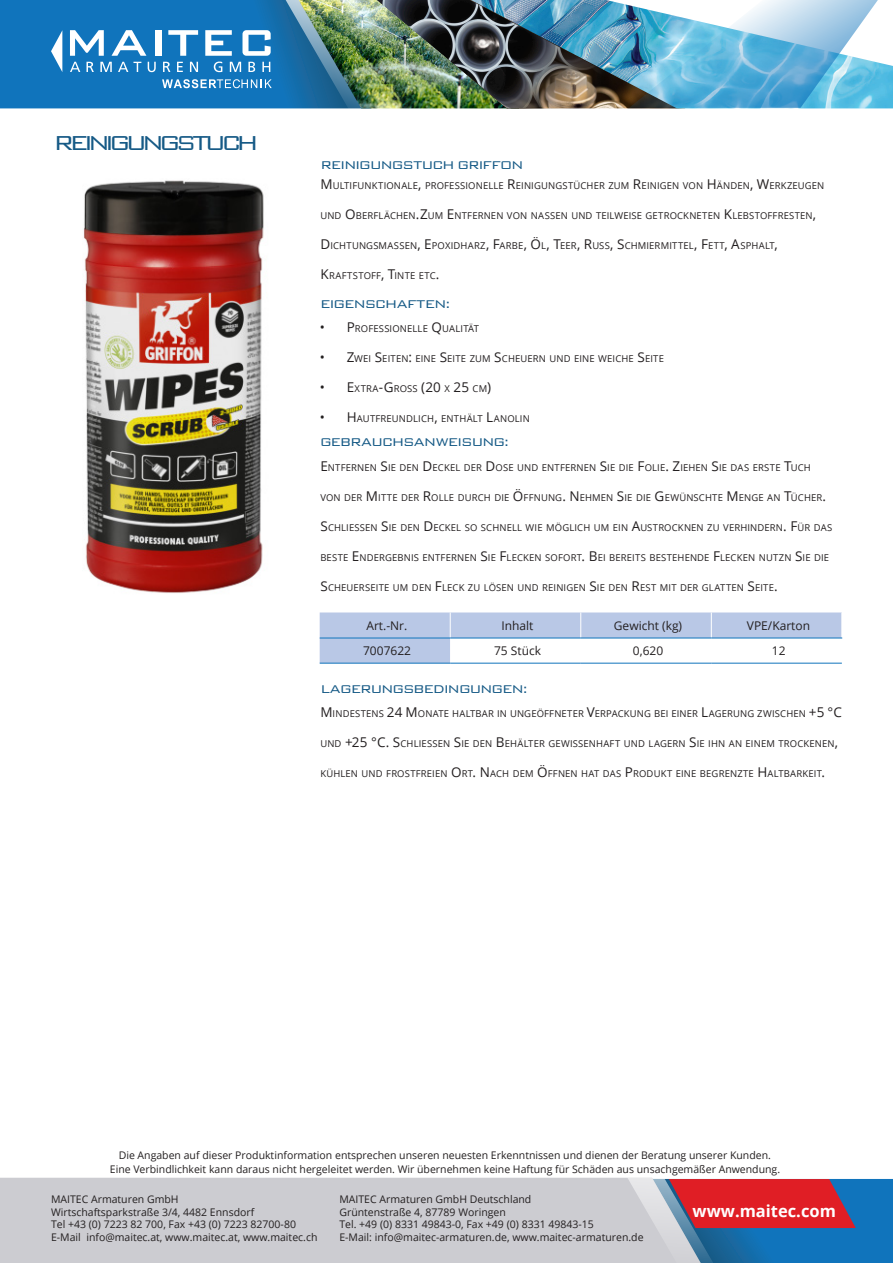
<style>
.page{position:relative;width:893px;height:1263px;background:#fff}
.page>*{position:absolute;margin:0;border:0;box-sizing:border-box;transform-origin:0 0}
.Maitec_Header_Big{font:300 27px "Bank Gothic BT";letter-spacing:-.2em;color:#165a86}
.t1{font:700 16.5px "Open Sans";color:#fff}
.Maitec_Header_Black{font:300 15px "Bank Gothic BT";letter-spacing:-.085em;color:#165a86}
.Maitec_Table_Font{font:12px "Open Sans";color:#231f20}
.t2{font:10.5px "Open Sans";color:#231f20}
.Maitec_Header_Black-2{font:9.45px "Open Sans";letter-spacing:.015em;color:#231f20}
.s1{font-size:13.5px}
</style>
<div class="page">
<svg style="left:320px;top:612px;width:522px;height:51px"></svg>
<hr style="left:320px;top:638px;width:130px;height:1px;background:#1074bc">
<hr style="left:450px;top:638px;width:131px;height:1px;background:#1074bc">
<hr style="left:581px;top:638px;width:130px;height:1px;background:#1074bc">
<hr style="left:711px;top:638px;width:131px;height:1px;background:#1074bc">
<hr style="left:320px;top:663px;width:130px;height:1px;background:#1074bc">
<hr style="left:450px;top:663px;width:131px;height:1px;background:#1074bc">
<hr style="left:581px;top:663px;width:130px;height:1px;background:#1074bc">
<hr style="left:711px;top:663px;width:131px;height:1px;background:#1074bc">
<img style="left:83px;top:180px;width:181px;height:413px">
<div style="left:0;top:1178px;width:605px;height:85px;background:#ccccd1"></div>
<svg style="left:605px;top:1178px;width:288px;height:85px"></svg>
<img style="left:0;top:0;width:887px;height:109px">
<img style="left:361px;top:0;width:254px;height:108px">
<p class="Maitec_Header_Big" style="left:54px;top:128px;width:207px">REINIGUNGSTUCH</p>
<p class="Maitec_Header_Black" style="left:320px;top:157px;width:205px">REINIGUNGSTUCH GRIFFON</p>
<p class="Maitec_Header_Black-2" style="left:320px;top:179px;width:506px"><span class="s1">M</span> ULTIFUNKTIONALE<span class="s1">,</span> PROFESSIONELLE <span class="s1">R</span>EINIGUNGSTÜCHER ZUM <span class="s1">R</span>EINIGEN VON <span class="s1">H</span>ÄNDEN<span class="s1">, W</span>ERKZEUGEN</p>
<p class="Maitec_Header_Black-2" style="left:320px;top:209px;width:497px">UND <span class="s1">O</span> BERFLÄCHEN<span class="s1">.Z</span>UM <span class="s1">E</span> NTFERNEN VON NASSEN UND TEILWEISE GETROCKNETEN <span class="s1">K</span>LEBSTOFFRESTEN<span class="s1">,</span></p>
<p class="Maitec_Header_Black-2" style="left:320px;top:239px;width:459px"><span class="s1">D</span> ICHTUNGSMASSEN<span class="s1">, E</span> POXIDHARZ<span class="s1">, F</span>ARBE<span class="s1">, Ö</span>L<span class="s1">, T</span>EER<span class="s1">, R</span>USS<span class="s1">, S</span>CHMIERMITTEL<span class="s1">, F</span>ETT<span class="s1">, A</span>SPHALT<span class="s1">,</span></p>
<p class="Maitec_Header_Black-2" style="left:320px;top:269px;width:121px"><span class="s1">K</span>RAFTSTOFF<span class="s1">, T</span>INTE ETC<span class="s1">.</span></p>
<p class="Maitec_Header_Black" style="left:320px;top:296px;width:132px">EIGENSCHAFTEN:</p>
<p class="Maitec_Header_Black-2" style="left:320px;top:322px;width:161px"><span class="s1">• P</span>ROFESSIONELLE <span class="s1">Q</span>UALITÄT</p>
<p class="Maitec_Header_Black-2" style="left:320px;top:352px;width:346px"><span class="s1">• Z</span>WEI <span class="s1">S</span>EITEN<span class="s1">:</span> EINE <span class="s1">S</span>EITE ZUM <span class="s1">S</span>CHEUERN UND EINE WEICHE <span class="s1">S</span>EITE</p>
<p class="Maitec_Header_Black-2" style="left:320px;top:382px;width:173px"><span class="s1">• E</span>XTRA<span class="s1">-G</span>ROSS <span class="s1">(20</span> X <span class="s1">25</span> CM<span class="s1">)</span></p>
<p class="Maitec_Header_Black-2" style="left:320px;top:412px;width:212px"><span class="s1">• H</span>AUTFREUNDLICH<span class="s1">,</span> ENTHÄLT <span class="s1">L</span>ANOLIN</p>
<p class="Maitec_Header_Black" style="left:320px;top:434px;width:191px">GEBRAUCHSANWEISUNG:</p>
<p class="Maitec_Header_Black-2" style="left:320px;top:461px;width:492px"><span class="s1">E</span>NTFERNEN <span class="s1">S</span>IE DEN <span class="s1">D</span> ECKEL DER <span class="s1">D</span>OSE UND ENTFERNEN <span class="s1">S</span>IE DIE <span class="s1">F</span>OLIE<span class="s1">. Z</span>IEHEN <span class="s1">S</span>IE DAS ERSTE <span class="s1">T</span>UCH</p>
<p class="Maitec_Header_Black-2" style="left:320px;top:491px;width:507px">VON DER <span class="s1">M</span> ITTE DER <span class="s1">R</span>OLLE DURCH DIE <span class="s1">Ö</span>FFNUNG<span class="s1">. N</span> EHMEN <span class="s1">S</span>IE DIE <span class="s1">G</span>EWÜNSCHTE <span class="s1">M</span> ENGE AN <span class="s1">T</span>ÜCHER<span class="s1">.</span></p>
<p class="Maitec_Header_Black-2" style="left:320px;top:521px;width:514px"><span class="s1">S</span>CHLIESSEN <span class="s1">S</span>IE DEN <span class="s1">D</span> ECKEL SO SCHNELL WIE MÖGLICH UM EIN <span class="s1">A</span>USTROCKNEN ZU VERHINDERN<span class="s1">. F</span>ÜR DAS</p>
<p class="Maitec_Header_Black-2" style="left:320px;top:551px;width:510px">BESTE <span class="s1">E</span>NDERGEBNIS ENTFERNEN <span class="s1">S</span>IE <span class="s1">F</span>LECKEN SOFORT<span class="s1">. B</span> EI BEREITS BESTEHENDE <span class="s1">F</span>LECKEN NUTZN <span class="s1">S</span>IE DIE</p>
<p class="Maitec_Header_Black-2" style="left:320px;top:581px;width:459px"><span class="s1">S</span>CHEUERSEITE UM DEN <span class="s1">F</span>LECK ZU LÖSEN UND REINIGEN <span class="s1">S</span>IE DEN <span class="s1">R</span>EST MIT DER GLATTEN <span class="s1">S</span>EITE<span class="s1">.</span></p>
<p class="Maitec_Table_Font" style="left:366px;top:617px;width:42px">Art.-Nr.</p>
<p class="Maitec_Table_Font" style="left:501px;top:617px;width:34px">Inhalt</p>
<p class="Maitec_Table_Font" style="left:614px;top:617px;width:70px">Gewicht (kg)</p>
<p class="Maitec_Table_Font" style="left:747px;top:617px;width:65px">VPE/Karton</p>
<p class="Maitec_Table_Font" style="left:363px;top:643px;width:50px">7007622</p>
<p class="Maitec_Table_Font" style="left:494px;top:643px;width:49px">75 Stück</p>
<p class="Maitec_Table_Font" style="left:633px;top:643px;width:32px">0,620</p>
<p class="Maitec_Table_Font" style="left:772px;top:643px;width:15px">12</p>
<p class="Maitec_Header_Black" style="left:320px;top:681px;width:209px">LAGERUNGSBEDINGUNGEN:</p>
<p class="Maitec_Header_Black-2" style="left:320px;top:707px;width:522px"><span class="s1">M</span> INDESTENS <span class="s1">24 M</span> ONATE HALTBAR IN UNGEÖFFNETER <span class="s1">V</span>ERPACKUNG BEI EINER <span class="s1">L</span>AGERUNG ZWISCHEN <span class="s1">+5 °C</span></p>
<p class="Maitec_Header_Black-2" style="left:320px;top:737px;width:519px">UND <span class="s1">+25 °C. S</span>CHLIESSEN <span class="s1">S</span>IE DEN <span class="s1">B</span> EHÄLTER GEWISSENHAFT UND LAGERN <span class="s1">S</span>IE IHN AN EINEM TROCKENEN<span class="s1">,</span></p>
<p class="Maitec_Header_Black-2" style="left:320px;top:767px;width:506px">KÜHLEN UND FROSTFREIEN <span class="s1">O</span> RT<span class="s1">. N</span>ACH DEM <span class="s1">Ö</span>FFNEN HAT DAS <span class="s1">P</span>RODUKT EINE BEGRENZTE <span class="s1">H</span>ALTBARKEIT<span class="s1">.</span></p>
<p class="t2" style="left:119px;top:1148px;width:654px">Die Angaben auf dieser Produktinformation entsprechen unseren neuesten Erkenntnissen und dienen der Beratung unserer Kunden.</p>
<p class="t2" style="left:110px;top:1162px;width:672px">Eine Verbindlichkeit kann daraus nicht hergeleitet werden. Wir übernehmen keine Haftung für Schäden aus unsachgemäßer Anwendung.</p>
<p class="t2" style="left:51px;top:1192px;width:129px">MAITEC Armaturen GmbH</p>
<p class="t2" style="left:51px;top:1204px;width:205px">Wirtschaftsparkstraße 3/4, 4482 Ennsdorf</p>
<p class="t2" style="left:51px;top:1217px;width:246px">Tel +43 (0) 7223 82 700, Fax +43 (0) 7223 82700-80</p>
<p class="t2" style="left:51px;top:1230px;width:268px">E-Mail info@maitec.at, www.maitec.at, www.maitec.ch</p>
<p class="t2" style="left:339px;top:1192px;width:193px">MAITEC Armaturen GmbH Deutschland</p>
<p class="t2" style="left:339px;top:1204px;width:168px">Grüntenstraße 4, 87789 Woringen</p>
<p class="t2" style="left:339px;top:1217px;width:256px">Tel. +49 (0) 8331 49843-0, Fax +49 (0) 8331 49843-15</p>
<p class="t2" style="left:339px;top:1230px;width:306px">E-Mail: info@maitec-armaturen.de, www.maitec-armaturen.de</p>
<p class="t1" style="left:693px;top:1199px;width:145px">www.maitec.com</p>
</div>
